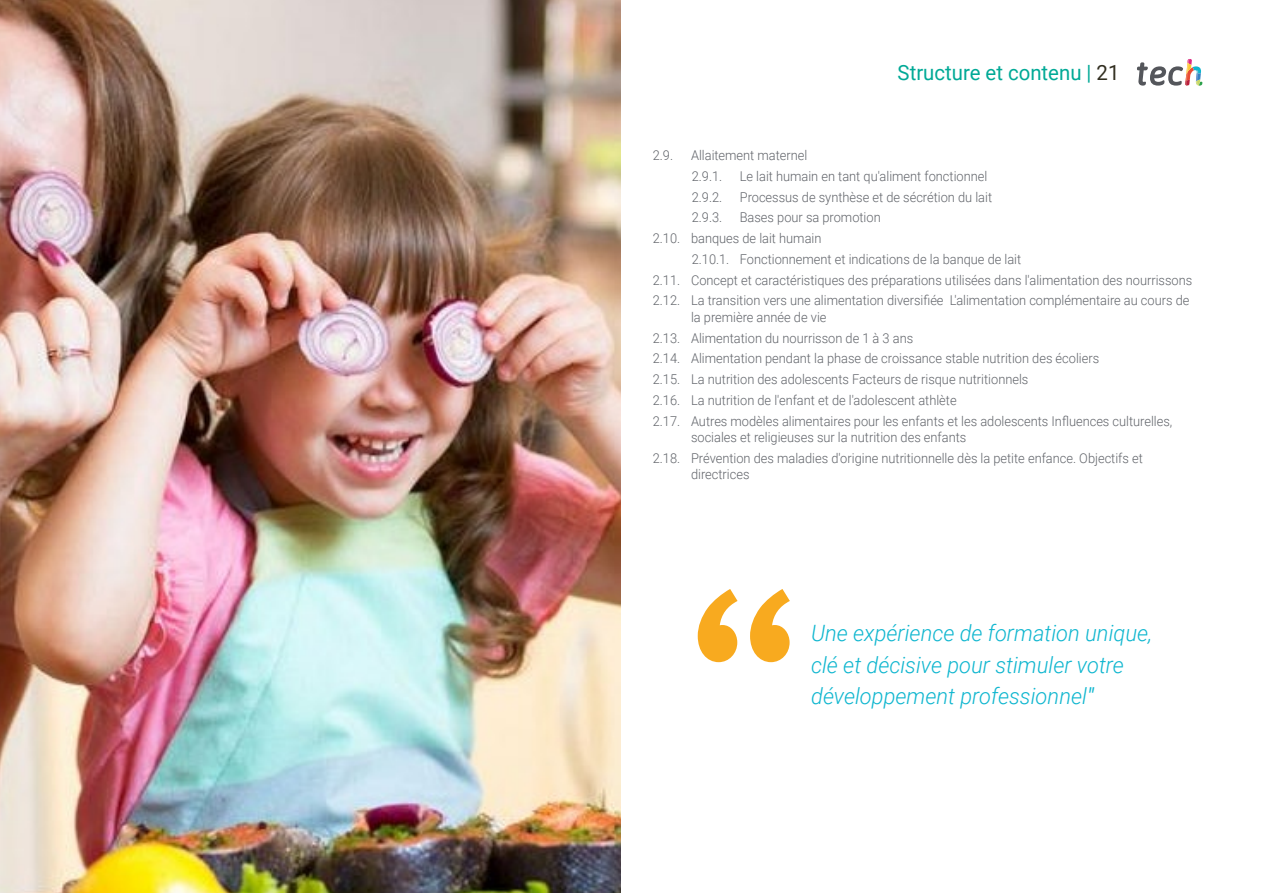
<style>
.page{position:relative;width:1263px;height:893px;background:#fff}
.page>*{position:absolute;margin:0;border:0;box-sizing:border-box;transform-origin:0 0}
.t1{font:italic 300 22.5px/31.5px "Roboto";color:#0fb6cf}
.t2{font:21px "Roboto";color:#00a996}
.t3{font:300 13.5px/20.7px "Roboto";color:#61646a;scale:.95 1}
.s1{color:#312e20}
.s2{font-weight:400}
</style>
<div class="page">
<img style="left:0;top:0;width:621px;height:893px">
<svg style="left:698px;top:589px;width:92px;height:73px"></svg>
<svg style="left:1137px;top:59px;width:65px;height:27px"></svg>
<h2 class="t2" style="left:898px;top:57px;width:223px">Structure et contenu | <span class="s1">21</span></h2>
<p class="t3" style="left:653px;top:144px;width:23px">2.9.</p>
<p class="t3" style="left:691px;top:144px;width:124px">Allaitement maternel<br>2.9.1.</p>
<p class="t3" style="left:740px;top:165px;width:262px">Le lait humain en tant qu'aliment fonctionnel</p>
<p class="t3" style="left:692px;top:186px;width:34px">2.9.2.</p>
<p class="t3" style="left:740px;top:186px;width:267px">Processus de synthèse et de sécrétion du lait</p>
<p class="t3" style="left:692px;top:207px;width:34px">2.9.3.</p>
<p class="t3" style="left:653px;top:207px;width:241px;text-indent:87px">Bases pour sa promotion<br>2.10. banques de lait humain</p>
<p class="t3" style="left:653px;top:248px;width:569px;text-indent:39px">2.10.1. Fonctionnement et indications de la banque de lait<br>2.11. Concept et caractéristiques des préparations utilisées dans l'alimentation des nourrissons<br>2.12. La transition vers une alimentation diversifiée L'alimentation complémentaire au cours de</p>
<p class="t3" style="left:653px;top:306px;width:548px;text-indent:38px">la première année de vie<br>2.13. Alimentation du nourrisson de 1 à 3 ans<br>2.14. Alimentation pendant la phase de croissance stable nutrition des écoliers<br>2.15. La nutrition des adolescents Facteurs de risque nutritionnels<br>2.16. La nutrition de l'enfant et de l'adolescent athlète<br>2.17. Autres modèles alimentaires pour les enfants et les adolescents Influences culturelles,</p>
<p class="t3" style="left:653px;top:426px;width:517px;text-indent:38px">sociales et religieuses sur la nutrition des enfants<br>2.18. Prévention des maladies d'origine nutritionnelle dès la petite enfance. Objectifs et</p>
<p class="t3" style="left:691px;top:464px;width:63px">directrices</p>
<h1 class="t1" style="left:811px;top:617px;width:343px">Une expérience de formation unique, clé et décisive pour stimuler votre développement professionnel<span class="s2">"</span></h1>
</div>
